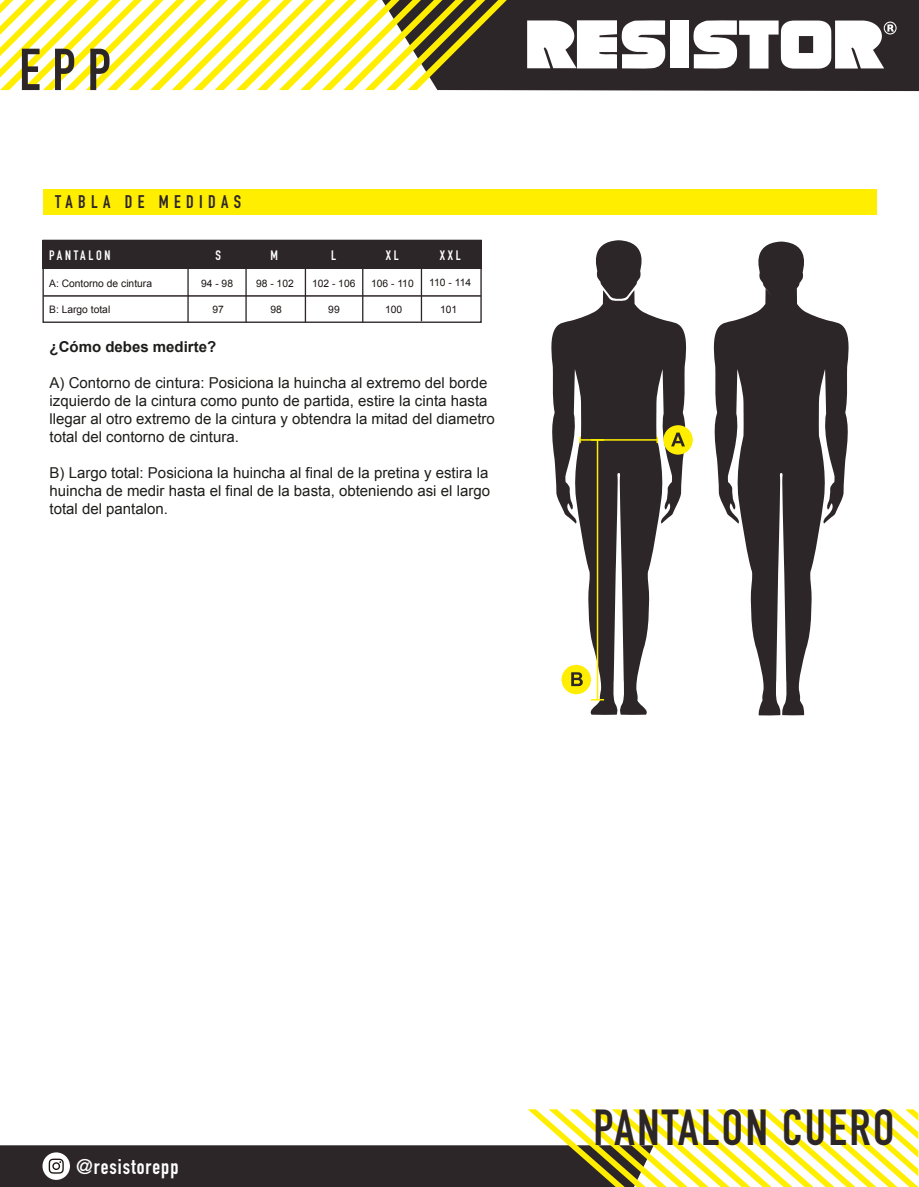
<style>
.page{position:relative;width:919px;height:1187px;background:#fff}
.page>*{position:absolute;margin:0;border:0;box-sizing:border-box;transform-origin:0 0}
.t1{font:700 58.05px "DIN Condensed";color:#2d2629}
.t2{font:700 49.8px "DIN Condensed";letter-spacing:.05em;color:#2d2629}
.t3{font:700 21px "DIN Condensed";letter-spacing:.05em;color:#fff}
.t4{font:700 18px "DIN Condensed";letter-spacing:.3em;color:#2d2629}
.t5{font:15px/18px "Arial";color:#1d1d1b}
.t6{font:700 15px "Arial";color:#1d1d1b}
.t7{font:700 13.5px "DIN Condensed";letter-spacing:.2em;color:#fff}
.t8{font:10.35px "Arial";color:#1a1413}
</style>
<div class="page">
<div style="left:386px;top:0;width:532px;height:91px;background:#2d2629"></div>
<div style="left:43px;top:189px;width:833px;height:26px;background:#fe0"></div>
<svg style="left:527px;top:20px;width:138px;height:49px"></svg>
<div style="left:670px;top:21px;width:19px;height:47px;background:#fff"></div>
<svg style="left:693px;top:20px;width:203px;height:49px"></svg>
<svg style="left:0;top:0;width:506px;height:90px"></svg>
<svg style="left:0;top:1109px;width:918px;height:77px"></svg>
<div style="left:42px;top:240px;width:439px;height:83px;border:1px solid #2d2629"></div>
<div style="left:43px;top:240px;width:439px;height:28px;background:#2d2629"></div>
<hr style="left:187px;top:265px;width:2px;height:57px;background:#2d2629">
<hr style="left:245px;top:265px;width:2px;height:57px;background:#2d2629">
<hr style="left:305px;top:265px;width:1px;height:57px;background:#2d2629">
<hr style="left:362px;top:265px;width:1px;height:57px;background:#2d2629">
<hr style="left:421px;top:265px;width:1px;height:56px;background:#2d2629">
<hr style="left:43px;top:295px;width:438px;height:1px;background:#2d2629">
<svg style="left:551px;top:299px;width:139px;height:416px;fill:#2d2629"></svg>
<svg style="left:595px;top:240px;width:47px;height:59px"></svg>
<svg style="left:713px;top:300px;width:136px;height:415px;fill:#2d2629"></svg>
<svg style="left:758px;top:241px;width:46px;height:59px"></svg>
<svg style="left:656px;top:436px;width:2px;height:7px"></svg>
<hr style="left:580px;top:439px;width:77px;height:1px;background:#fe0">
<div style="left:561px;top:664px;width:30px;height:30px;background:#fe0;border-radius:50%"></div>
<svg style="left:571px;top:672px;width:11px;height:14px"></svg>
<div style="left:663px;top:425px;width:29px;height:29px;background:#fe0;border-radius:50%"></div>
<svg style="left:671px;top:432px;width:14px;height:14px"></svg>
<hr style="left:596px;top:440px;width:2px;height:259px;background:#fe0">
<svg style="left:591px;top:699px;width:13px;height:1px"></svg>
<h1 class="t1" style="left:19px;top:39px;width:94px">EPP</h1>
<p class="t4" style="left:55px;top:192px;width:188px">TABLA DE MEDIDAS</p>
<p class="t7" style="left:49px;top:248px;width:63px">PANTALON</p>
<p class="t7" style="left:215px;top:248px;width:7px">S</p>
<p class="t7" style="left:270px;top:248px;width:9px">M</p>
<p class="t7" style="left:331px;top:248px;width:6px">L</p>
<p class="t7" style="left:386px;top:248px;width:14px">XL</p>
<p class="t7" style="left:440px;top:248px;width:22px">XXL</p>
<p class="t8" style="left:429px;top:278px;width:43px">110 - 114</p>
<p class="t8" style="left:49px;top:279px;width:104px">A: Contorno de cintura</p>
<p class="t8" style="left:201px;top:279px;width:33px">94 - 98</p>
<p class="t8" style="left:212px;top:306px;width:13px">97</p>
<p class="t8" style="left:256px;top:279px;width:39px">98 - 102</p>
<p class="t8" style="left:270px;top:305px;width:13px">98</p>
<p class="t8" style="left:312px;top:279px;width:45px">102 - 106</p>
<p class="t8" style="left:328px;top:305px;width:13px">99</p>
<p class="t8" style="left:371px;top:279px;width:44px">106 - 110</p>
<p class="t8" style="left:385px;top:305px;width:19px">100</p>
<p class="t8" style="left:49px;top:305px;width:63px">B: Largo total</p>
<p class="t8" style="left:440px;top:305px;width:19px">101</p>
<p class="t6" style="left:50px;top:341px;width:168px">¿Cómo debes medirte?</p>
<p class="t5" style="left:50px;top:375px;width:447px">A) Contorno de cintura: Posiciona la huincha al extremo del borde izquierdo de la cintura como punto de partida, estire la cinta hasta llegar al otro extremo de la cintura y obtendra la mitad del diametro total del contorno de cintura.</p>
<p class="t5" style="left:50px;top:465px;width:442px;text-align:justify">B) Largo total: Posiciona la huincha al final de la pretina y estira la huincha de medir hasta el final de la basta, obteniendo asi el largo total del pantalon.</p>
<h3 class="t3" style="left:76px;top:1154px;width:104px">@resistorepp</h3>
<h2 class="t2" style="left:593px;top:1101px;width:302px">PANTALON CUERO</h2>
</div>
